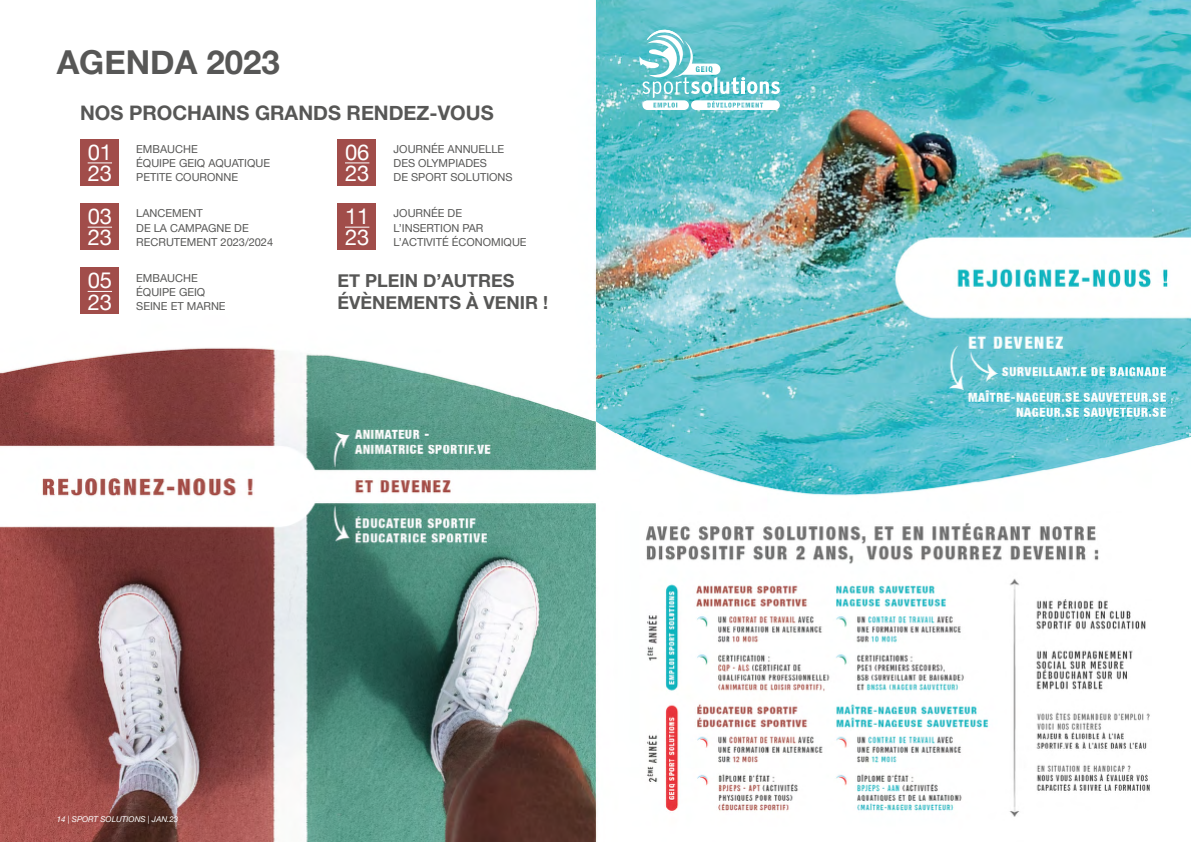
<style>
.page{position:relative;width:1191px;height:842px;background:#fff}
.page>*{position:absolute;margin:0;border:0;box-sizing:border-box;transform-origin:0 0}
.t1{font:700 33px "Helvetica Neue";color:#575756}
.t2{font:22px "Helvetica Neue";color:#fff}
.t3{font:700 20px "Helvetica Neue";color:#575756}
.t4{font:700 18px/22px "Helvetica Neue";color:#575756}
.t5{font:11px "Helvetica Neue";color:#575756}
.t6{font:italic 8px "Helvetica Neue";color:#fff}
.s1{font-size:22px;color:#fff}
</style>
<div class="page">
<img style="left:0;top:0;width:1191px;height:842px">
<svg style="left:639px;top:28px;width:141px;height:82px"></svg>
<div style="left:80px;top:139px;width:39px;height:47px;background:#a14d4a"></div>
<svg style="left:88px;top:163px;width:24px;height:1px"></svg>
<div style="left:337px;top:139px;width:39px;height:47px;background:#a14d4a"></div>
<svg style="left:345px;top:163px;width:24px;height:1px"></svg>
<div style="left:80px;top:203px;width:39px;height:47px;background:#a14d4a"></div>
<svg style="left:88px;top:227px;width:24px;height:1px"></svg>
<div style="left:337px;top:203px;width:39px;height:47px;background:#a14d4a"></div>
<svg style="left:345px;top:227px;width:24px;height:1px"></svg>
<div style="left:80px;top:267px;width:39px;height:47px;background:#a14d4a"></div>
<svg style="left:88px;top:291px;width:24px;height:1px"></svg>
<h1 class="t1" style="left:57px;top:37px;width:225px">AGENDA 2023</h1>
<h3 class="t3" style="left:80px;top:97px;width:415px">NOS PROCHAINS GRANDS RENDEZ-VOUS</h3>
<h2 class="t2" style="left:88px;top:136px;width:26px">01</h2>
<p class="t5" style="left:393px;top:141px;width:112px">JOURNÉE ANNUELLE</p>
<p class="t5" style="left:393px;top:155px;width:95px">DES OLYMPIADES</p>
<p class="t5" style="left:345px;top:170px;width:169px"><span class="s1">23</span> DE SPORT SOLUTIONS</p>
<h2 class="t2" style="left:345px;top:136px;width:26px">06</h2>
<p class="t5" style="left:136px;top:141px;width:63px">EMBAUCHE</p>
<p class="t5" style="left:136px;top:155px;width:135px">ÉQUIPE GEIQ AQUATIQUE</p>
<p class="t5" style="left:88px;top:170px;width:152px"><span class="s1">23</span> PETITE COURONNE</p>
<h2 class="t2" style="left:88px;top:200px;width:26px">03</h2>
<p class="t5" style="left:393px;top:205px;width:70px">JOURNÉE DE</p>
<p class="t5" style="left:393px;top:220px;width:91px">L’INSERTION PAR</p>
<p class="t5" style="left:345px;top:234px;width:183px"><span class="s1">23</span> L’ACTIVITÉ ÉCONOMIQUE</p>
<h2 class="t2" style="left:345px;top:200px;width:26px">11</h2>
<p class="t5" style="left:136px;top:205px;width:68px">LANCEMENT</p>
<p class="t5" style="left:136px;top:220px;width:114px">DE LA CAMPAGNE DE</p>
<p class="t5" style="left:88px;top:234px;width:187px"><span class="s1">23</span> RECRUTEMENT 2023/2024</p>
<h2 class="t2" style="left:88px;top:265px;width:26px">05</h2>
<p class="t5" style="left:136px;top:270px;width:63px">EMBAUCHE</p>
<p class="t5" style="left:136px;top:284px;width:71px">ÉQUIPE GEIQ</p>
<p class="t5" style="left:88px;top:298px;width:139px"><span class="s1">23</span> SEINE ET MARNE</p>
<h3 class="t4" style="left:337px;top:270px;width:212px">ET PLEIN D’AUTRES<br>ÉVÈNEMENTS À VENIR !</h3>
<p class="t6" style="left:57px;top:813px;width:123px">14 | SPORT SOLUTIONS | JAN.23</p>
</div>
